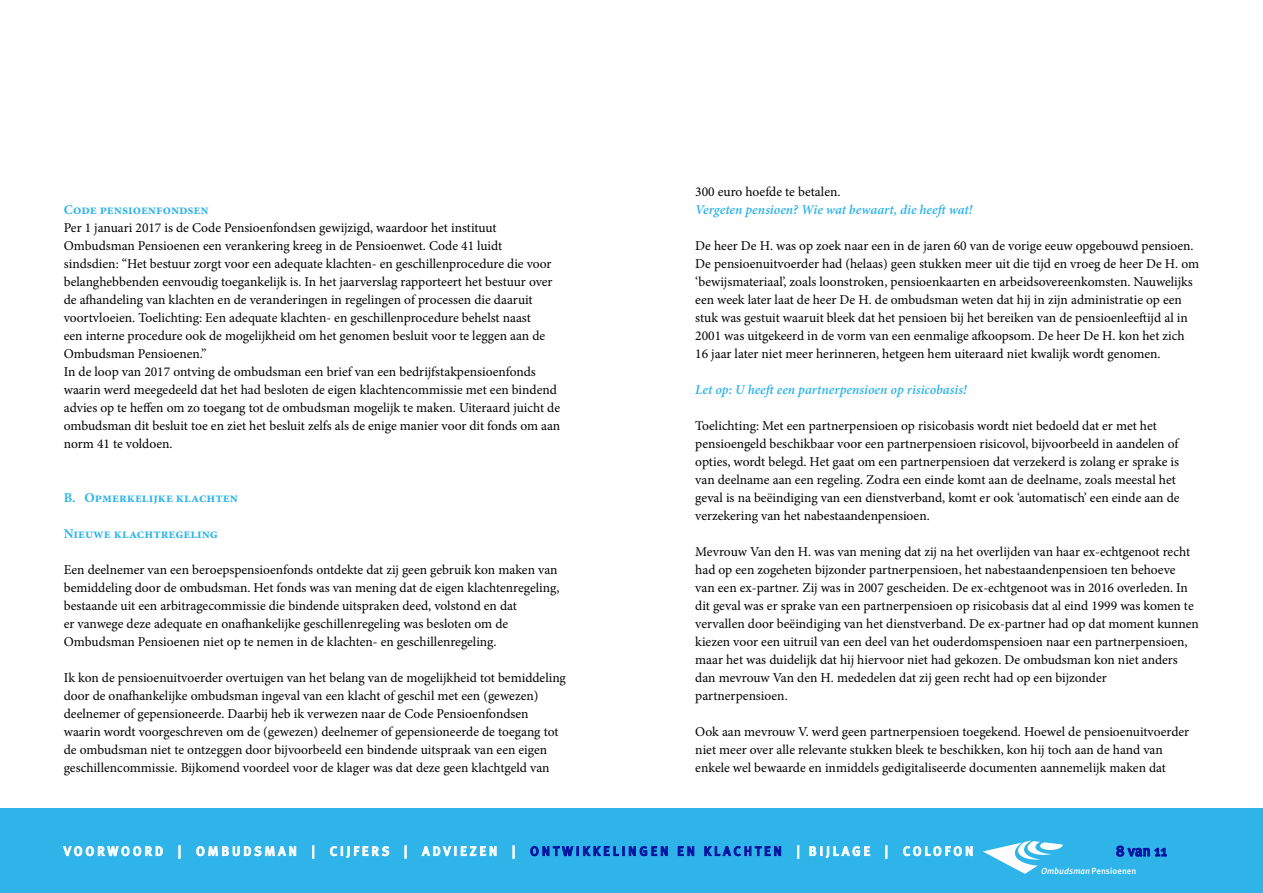
<style>
.page{position:relative;width:1263px;height:893px;background:#fff}
.page>*{position:absolute;margin:0;border:0;box-sizing:border-box;transform-origin:0 0}
.t1{font:500 15px "Meta";color:#00109f}
.t2{font:13.5px/18px "Minion Pro";color:#000}
.t3{font:italic 600 13.5px "Minion Pro";color:#2fb4e9}
.t4{font:700 13.5px "Minion Pro";color:#2fb4e9}
.t5{font:500 12.9px "Meta";letter-spacing:.23em;color:#fff}
.t6{font:italic 500 9px "Meta";color:#fff}
.t7{font:500 9px "Meta";color:#fff}
.t8{font:500 8.85px "Meta";letter-spacing:.005em;color:#fff}
.s1{color:#00109f}
.s2{font-style:italic}
.s3{font-size:9px}
</style>
<div class="page">
<div style="left:0;top:808px;width:1263px;height:85px;background:#2fb4e9"></div>
<svg style="left:1116px;top:846px;width:50px;height:11px"></svg>
<svg style="left:983px;top:841px;width:80px;height:33px"></svg>
<svg style="left:63px;top:846px;width:100px;height:10px"></svg>
<svg style="left:179px;top:846px;width:1px;height:12px"></svg>
<svg style="left:196px;top:846px;width:100px;height:10px"></svg>
<svg style="left:312px;top:846px;width:2px;height:12px"></svg>
<svg style="left:330px;top:846px;width:59px;height:12px"></svg>
<svg style="left:405px;top:846px;width:1px;height:12px"></svg>
<svg style="left:422px;top:846px;width:74px;height:10px"></svg>
<svg style="left:513px;top:846px;width:1px;height:12px"></svg>
<svg style="left:530px;top:846px;width:138px;height:10px"></svg>
<svg style="left:678px;top:846px;width:16px;height:10px"></svg>
<svg style="left:704px;top:846px;width:77px;height:10px"></svg>
<svg style="left:797px;top:846px;width:2px;height:12px"></svg>
<svg style="left:809px;top:846px;width:61px;height:12px"></svg>
<svg style="left:886px;top:846px;width:1px;height:12px"></svg>
<svg style="left:903px;top:846px;width:69px;height:10px"></svg>
<p class="t4" style="left:64px;top:200px;width:146px">Code pensioenfondsen</p>
<p class="t2" style="left:64px;top:218px;width:498px">Per 1 januari 2017 is de Code Pensioenfondsen gewijzigd, waardoor het instituut Ombudsman Pensioenen een verankering kreeg in de Pensioenwet. Code 41 luidt sindsdien: “Het bestuur zorgt voor een adequate klachten- en geschillenprocedure die voor belanghebbenden eenvoudig toegankelijk is. In het jaarverslag rapporteert het bestuur over de afhandeling van klachten en de veranderingen in regelingen of processen die daaruit voortvloeien. Toelichting: Een adequate klachten- en geschillenprocedure behelst naast<br>een interne procedure ook de mogelijkheid om het genomen besluit voor te leggen aan de Ombudsman Pensioenen.”<br>In de loop van 2017 ontving de ombudsman een brief van een bedrijfstakpensioenfonds waarin werd meegedeeld dat het had besloten de eigen klachtencommissie met een bindend advies op te heffen om zo toegang tot de ombudsman mogelijk te maken. Uiteraard juicht de ombudsman dit besluit toe en ziet het besluit zelfs als de enige manier voor dit fonds om aan norm 41 te voldoen.</p>
<p class="t4" style="left:64px;top:488px;width:176px">B. Opmerkelijke klachten</p>
<p class="t4" style="left:64px;top:524px;width:156px">Nieuwe klachtregeling</p>
<p class="t2" style="left:64px;top:560px;width:497px">Een deelnemer van een beroepspensioenfonds ontdekte dat zij geen gebruik kon maken van bemiddeling door de ombudsman. Het fonds was van mening dat de eigen klachtenregeling, bestaande uit een arbitragecommissie die bindende uitspraken deed, volstond en dat<br>er vanwege deze adequate en onafhankelijke geschillenregeling was besloten om de Ombudsman Pensioenen niet op te nemen in de klachten- en geschillenregeling.</p>
<p class="t2" style="left:64px;top:668px;width:504px">Ik kon de pensioenuitvoerder overtuigen van het belang van de mogelijkheid tot bemiddeling door de onafhankelijke ombudsman ingeval van een klacht of geschil met een (gewezen) deelnemer of gepensioneerde. Daarbij heb ik verwezen naar de Code Pensioenfondsen waarin wordt voorgeschreven om de (gewezen) deelnemer of gepensioneerde de toegang tot de ombudsman niet te ontzeggen door bijvoorbeeld een bindende uitspraak van een eigen geschillencommissie. Bijkomend voordeel voor de klager was dat deze geen klachtgeld van</p>
<p class="t2" style="left:695px;top:182px;width:147px">300 euro hoefde te betalen.</p>
<p class="t3" style="left:695px;top:200px;width:279px">Vergeten pensioen? Wie wat bewaart, die heeft wat!</p>
<p class="t2" style="left:695px;top:236px;width:505px">De heer De H. was op zoek naar een in de jaren 60 van de vorige eeuw opgebouwd pensioen.<br>De pensioenuitvoerder had (helaas) geen stukken meer uit die tijd en vroeg de heer De H. om ‘bewijsmateriaal’, zoals loonstroken, pensioenkaarten en arbeidsovereenkomsten. Nauwelijks een week later laat de heer De H. de ombudsman weten dat hij in zijn administratie op een stuk was gestuit waaruit bleek dat het pensioen bij het bereiken van de pensioenleeftijd al in 2001 was uitgekeerd in de vorm van een eenmalige afkoopsom. De heer De H. kon het zich 16 jaar later niet meer herinneren, hetgeen hem uiteraard niet kwalijk wordt genomen.</p>
<p class="t3" style="left:695px;top:380px;width:273px">Let op: U heeft een partnerpensioen op risicobasis!</p>
<p class="t2" style="left:695px;top:416px;width:486px">Toelichting: Met een partnerpensioen op risicobasis wordt niet bedoeld dat er met het pensioengeld beschikbaar voor een partnerpensioen risicovol, bijvoorbeeld in aandelen of opties, wordt belegd. Het gaat om een partnerpensioen dat verzekerd is zolang er sprake is van deelname aan een regeling. Zodra een einde komt aan de deelname, zoals meestal het geval is na beëindiging van een dienstverband, komt er ook ‘automatisch’ een einde aan de verzekering van het nabestaandenpensioen.</p>
<p class="t2" style="left:695px;top:542px;width:505px">Mevrouw Van den H. was van mening dat zij na het overlijden van haar ex-echtgenoot recht had op een zogeheten bijzonder partnerpensioen, het nabestaandenpensioen ten behoeve<br>van een ex-partner. Zij was in 2007 gescheiden. De ex-echtgenoot was in 2016 overleden. In dit geval was er sprake van een partnerpensioen op risicobasis dat al eind 1999 was komen te vervallen door beëindiging van het dienstverband. De ex-partner had op dat moment kunnen kiezen voor een uitruil van een deel van het ouderdomspensioen naar een partnerpensioen, maar het was duidelijk dat hij hiervoor niet had gekozen. De ombudsman kon niet anders dan mevrouw Van den H. mededelen dat zij geen recht had op een bijzonder partnerpensioen.</p>
<p class="t2" style="left:695px;top:722px;width:495px">Ook aan mevrouw V. werd geen partnerpensioen toegekend. Hoewel de pensioenuitvoerder niet meer over alle relevante stukken bleek te beschikken, kon hij toch aan de hand van enkele wel bewaarde en inmiddels gedigitaliseerde documenten aannemelijk maken dat</p>
<p class="t5" style="left:64px;top:844px;width:911px">VOORWOORD | OMBUDSMAN | CIJFERS | ADVIEZEN | <span class="s1">ONTWIKKELINGEN EN KLACHTEN</span> | BIJLAGE | COLOFON</p>
<p class="t1" style="left:1116px;top:842px;width:53px">8 van 11</p>
<p class="t6" style="left:1039px;top:866px;width:51px">Ombudsman</p>
<p class="t8" style="left:1041px;top:866px;width:97px"><span class="s2">Ombudsman</span><span class="s3">P</span>Pensioenen</p>
<p class="t7" style="left:1095px;top:866px;width:42px">ensioenen</p>
</div>
